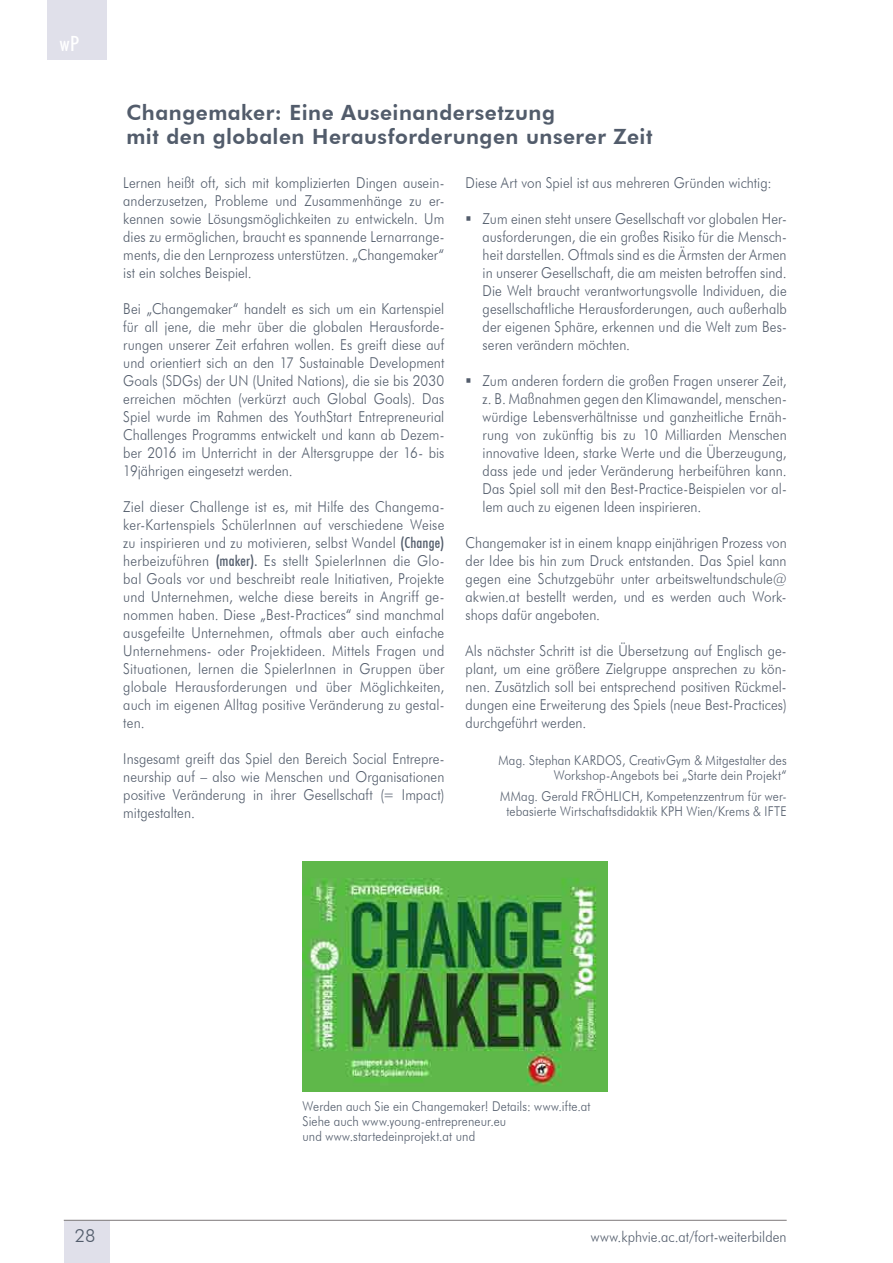
<style>
.page{position:relative;width:893px;height:1263px;background:#fff}
.page>*{position:absolute;margin:0;border:0;box-sizing:border-box;transform-origin:0 0}
.t1{font:800 21px/24px "Futura BT";letter-spacing:.025em;color:#525c6b}
.t2{font:500 condensed 21px "Futura BT";color:#fff}
.t3{font:300 18px "Futura BT";color:#525c6b}
.t4{font:300 15px/18px "Futura BT";letter-spacing:.005em;color:#525c6b;text-align:justify;scale:.9 1}
.t5{font:300 13.5px/15px "Futura BT";letter-spacing:.01em;color:#525c6b;text-align:right;scale:.9 1}
.s1{font-weight:500;font-stretch:condensed}
</style>
<div class="page">
<div style="left:47px;top:0;width:59px;height:60px;background:#e0e0ea"></div>
<div style="left:64px;top:1220px;width:45px;height:43px;background:#e0e0ea"></div>
<hr style="left:64px;top:1220px;width:723px;height:1px;background:#7d7879">
<img style="left:302px;top:861px;width:305px;height:231px">
<h1 class="t2" style="left:60px;top:31px;width:21px">wP</h1>
<h1 class="t1" style="left:126px;top:100px;width:527px">Changemaker: Eine Auseinandersetzung<br>mit den globalen Herausforderungen unserer Zeit</h1>
<p class="t4" style="left:123px;top:173px;width:358px">Lernen heißt oft, sich mit komplizierten Dingen ausein&shy;anderzusetzen, Probleme und Zusammenhänge zu er&shy;kennen sowie Lösungsmöglichkeiten zu entwickeln. Um dies zu ermöglichen, braucht es spannende Lernarrange&shy;ments, die den Lernprozess unterstützen. „Changemaker“ ist ein solches Beispiel.</p>
<p class="t4" style="left:123px;top:299px;width:358px">Bei „Changemaker“ handelt es sich um ein Kartenspiel für all jene, die mehr über die globalen Herausforde&shy;rungen unserer Zeit erfahren wollen. Es greift diese auf und orientiert sich an den 17 Sustainable Development Goals (SDGs) der UN (United Nations), die sie bis 2030 erreichen möchten (verkürzt auch Global Goals). Das Spiel wurde im Rahmen des YouthStart Entrepreneurial Challenges Programms entwickelt und kann ab Dezem&shy;ber 2016 im Unterricht in der Altersgruppe der 16- bis 19jährigen eingesetzt werden.</p>
<p class="t4" style="left:123px;top:497px;width:358px">Ziel dieser Challenge ist es, mit Hilfe des Changema&shy;ker-Kartenspiels SchülerInnen auf verschiedene Weise zu inspirieren und zu motivieren, selbst Wandel <span class="s1">(Change) </span>herbeizuführen <span class="s1">(maker).</span> Es stellt SpielerInnen die Glo&shy;bal Goals vor und beschreibt reale Initiativen, Projekte und Unternehmen, welche diese bereits in Angriff ge&shy;nommen haben. Diese „Best-Practices“ sind manchmal ausgefeilte Unternehmen, oftmals aber auch einfache Unternehmens- oder Projektideen. Mittels Fragen und Situationen, lernen die SpielerInnen in Gruppen über globale Herausforderungen und über Möglichkeiten, auch im eigenen Alltag positive Veränderung zu gestal&shy;ten.</p>
<p class="t4" style="left:123px;top:749px;width:358px">Insgesamt greift das Spiel den Bereich Social Entrepre&shy;neurship auf – also wie Menschen und Organisationen positive Veränderung in ihrer Gesellschaft (= Impact) mitgestalten.</p>
<p class="t4" style="left:466px;top:173px;width:341px">Diese Art von Spiel ist aus mehreren Gründen wichtig:</p>
<p class="t4" style="left:483px;top:209px;width:339px">Zum einen steht unsere Gesellschaft vor globalen Her&shy;ausforderungen, die ein großes Risiko für die Mensch&shy;heit darstellen. Oftmals sind es die Ärmsten der Armen in unserer Gesellschaft, die am meisten betroffen sind.<br>Die Welt braucht verantwortungsvolle Individuen, die gesellschaftliche Herausforderungen, auch außerhalb der eigenen Sphäre, erkennen und die Welt zum Bes&shy;seren verändern möchten.</p>
<p class="t4" style="left:483px;top:371px;width:339px">Zum anderen fordern die großen Fragen unserer Zeit, z. B. Maßnahmen gegen den Klimawandel, menschen&shy;würdige Lebensverhältnisse und ganzheitliche Ernäh&shy;rung von zukünftig bis zu 10 Milliarden Menschen innovative Ideen, starke Werte und die Überzeugung, dass jede und jeder Veränderung herbeiführen kann.<br>Das Spiel soll mit den Best-Practice-Beispielen vor al&shy;lem auch zu eigenen Ideen inspirieren.</p>
<p class="t4" style="left:466px;top:533px;width:358px">Changemaker ist in einem knapp einjährigen Prozess von der Idee bis hin zum Druck entstanden. Das Spiel kann gegen eine Schutzgebühr unter arbeitsweltundschule@ akwien.at bestellt werden, und es werden auch Work&shy;shops dafür angeboten.</p>
<p class="t4" style="left:466px;top:641px;width:358px">Als nächster Schritt ist die Übersetzung auf Englisch ge&shy;plant, um eine größere Zielgruppe ansprechen zu kön&shy;nen. Zusätzlich soll bei entsprechend positiven Rückmel&shy;dungen eine Erweiterung des Spiels (neue Best-Practices) durchgeführt werden.</p>
<p class="t5" style="left:498px;top:752px;width:322px">Mag. Stephan KARDOS, CreativGym &amp; Mitgestalter des<br>Workshop-Angebots bei „Starte dein Projekt“</p>
<p class="t5" style="left:500px;top:788px;width:320px;text-align:center">MMag. Gerald FRÖHLICH, Kompetenzzentrum für wer&shy;tebasierte Wirtschaftsdidaktik KPH Wien/Krems &amp; IFTE</p>
<p class="t5" style="left:302px;top:1098px;width:322px;text-align:left">Werden auch Sie ein Changemaker! Details: www.ifte.at<br>Siehe auch www.young-entrepreneur.eu<br>und www.startedeinprojekt.at und</p>
<p class="t3" style="left:75px;top:1224px;width:22px">28</p>
<p class="t4" style="left:591px;top:1228px;width:219px">www.kphvie.ac.at/fort-weiterbilden</p>
</div>
